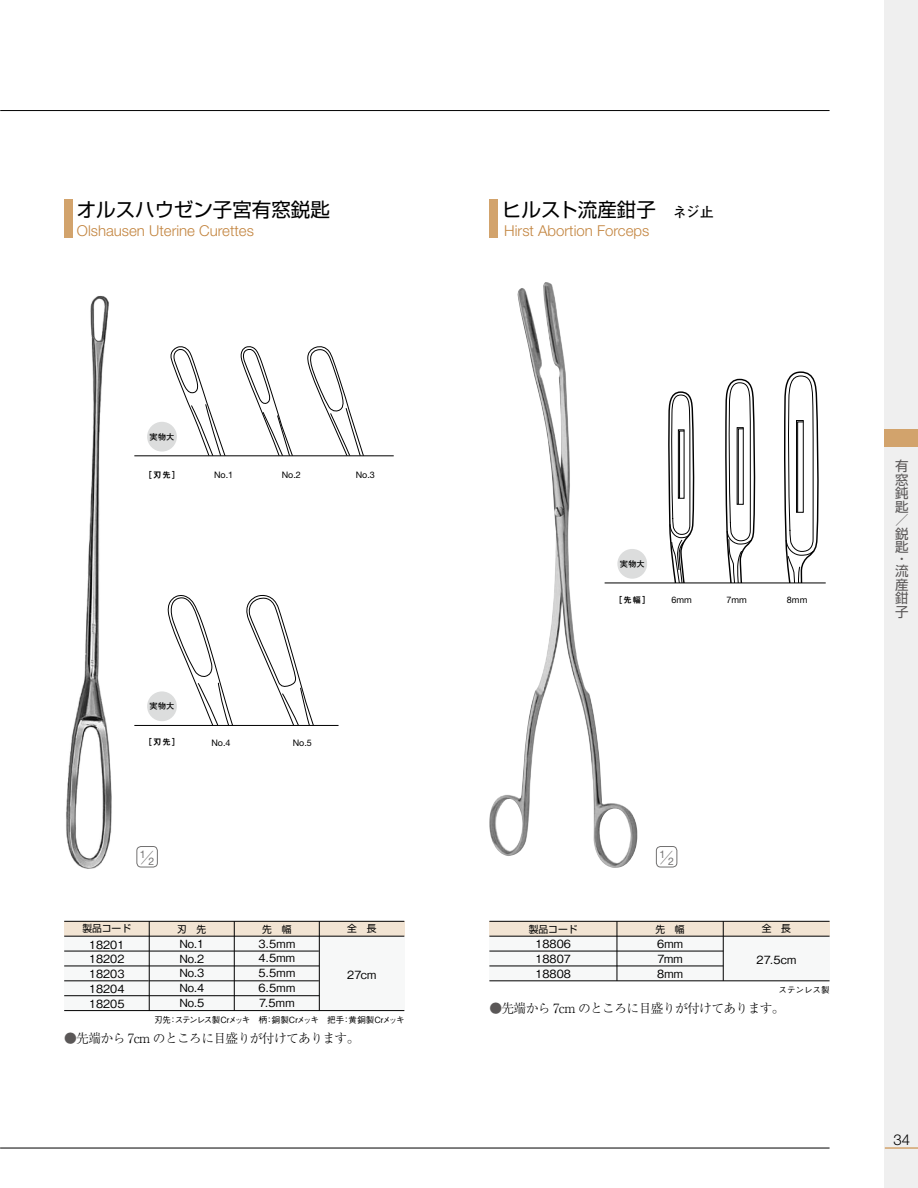
<style>
.page{position:relative;width:918px;height:1188px;background:#fff}
.page>*{position:absolute;margin:0;border:0;box-sizing:border-box;transform-origin:0 0}
.t1{font:19.5px "Shin Go Pro";color:#000}
.t2{font:300 15px "Helvetica Neue";color:#c38540}
.t3{font:300 15px "Helvetica Neue";color:#000}
.t4{font:13.5px/13.5px "Shin Go Pro";color:#5a5757;text-align:justify}
.t5{font:700 13.5px "Futo Go B101 Pro";color:#000}
.t6{font:300 12.75px "Ryumin Pro";letter-spacing:-.05em;color:#000}
.t7{font:500 11.25px/14.7px "Gothic BBB Pro";color:#000;text-align:justify}
.t8{font:10.5px "Helvetica Neue";color:#727171}
.t9{font:9.75px "Shin Go Pro";color:#000}
.t10{font:9px "Helvetica Neue";color:#000}
.t11{font:500 8.55px "Gothic BBB Pro";letter-spacing:-.13em;color:#000}
.t12{font:500 8.55px "Gothic BBB Pro";letter-spacing:-.015em;color:#000}
.t13{font:8.25px "Midashi Go Pro MB31";color:#000}
.t14{font:700 8.25px "Futo Go B101 Pro";color:#000}
.s1{font-weight:200;font-size:18px}
.s2{color:#5a5757}
</style>
<div class="page">
<img style="left:66px;top:295px;width:46px;height:574px">
<hr style="left:0;top:1148px;width:830px;height:1px;background:#000">
<hr style="left:0;top:110px;width:830px;height:1px;background:#000">
<div style="left:64px;top:200px;width:9px;height:38px;background:#d2a36c"></div>
<div style="left:64px;top:921px;width:340px;height:15px;background:#f2e4d3"></div>
<div style="left:64px;top:936px;width:340px;height:75px;background:#f7f8f8"></div>
<hr style="left:64px;top:921px;width:340px;height:1px;background:#000">
<hr style="left:64px;top:936px;width:340px;height:1px;background:#000">
<hr style="left:64px;top:1010px;width:340px;height:1px;background:#000">
<hr style="left:149px;top:921px;width:1px;height:90px;background:#000">
<hr style="left:234px;top:921px;width:1px;height:90px;background:#000">
<hr style="left:319px;top:921px;width:1px;height:90px;background:#000">
<hr style="left:64px;top:951px;width:85px;height:1px;background:#000">
<hr style="left:149px;top:951px;width:170px;height:1px;background:#000">
<hr style="left:64px;top:966px;width:85px;height:1px;background:#000">
<hr style="left:149px;top:966px;width:170px;height:1px;background:#000">
<hr style="left:64px;top:981px;width:85px;height:1px;background:#000">
<hr style="left:149px;top:981px;width:170px;height:1px;background:#000">
<hr style="left:64px;top:995px;width:85px;height:1px;background:#000">
<hr style="left:149px;top:995px;width:170px;height:1px;background:#000">
<svg style="left:306px;top:346px;width:63px;height:110px"></svg>
<svg style="left:169px;top:346px;width:60px;height:110px"></svg>
<svg style="left:239px;top:346px;width:58px;height:110px"></svg>
<svg style="left:243px;top:595px;width:77px;height:130px"></svg>
<svg style="left:167px;top:595px;width:67px;height:130px"></svg>
<div style="left:147px;top:422px;width:30px;height:30px;background:#dcdddd;border-radius:50%"></div>
<hr style="left:134px;top:456px;width:260px;height:1px;background:#000">
<div style="left:147px;top:691px;width:30px;height:30px;background:#dcdddd;border-radius:50%"></div>
<hr style="left:134px;top:725px;width:205px;height:1px;background:#000">
<div style="left:885px;top:0;width:33px;height:1188px;background:#efefef"></div>
<hr style="left:885px;top:1147px;width:33px;height:2px;background:#d2a36c">
<div style="left:885px;top:429px;width:33px;height:17px;background:#d2a36c"></div>
<div style="left:136px;top:846px;width:22px;height:21px;border:1px solid #727171;border-radius:4px"></div>
<div style="left:489px;top:200px;width:9px;height:38px;background:#d2a36c"></div>
<svg style="left:783px;top:371px;width:38px;height:212px"></svg>
<svg style="left:725px;top:378px;width:30px;height:205px"></svg>
<svg style="left:668px;top:391px;width:31px;height:192px"></svg>
<div style="left:617px;top:549px;width:30px;height:30px;background:#dcdddd;border-radius:50%"></div>
<hr style="left:605px;top:583px;width:221px;height:1px;background:#000">
<div style="left:489px;top:921px;width:341px;height:15px;background:#f2e4d3"></div>
<div style="left:489px;top:936px;width:341px;height:45px;background:#f7f8f8"></div>
<hr style="left:489px;top:921px;width:341px;height:1px;background:#000">
<hr style="left:489px;top:936px;width:341px;height:1px;background:#000">
<hr style="left:489px;top:980px;width:341px;height:1px;background:#000">
<hr style="left:617px;top:921px;width:1px;height:60px;background:#000">
<hr style="left:723px;top:921px;width:1px;height:60px;background:#000">
<hr style="left:489px;top:951px;width:128px;height:1px;background:#000">
<hr style="left:617px;top:951px;width:106px;height:1px;background:#000">
<hr style="left:489px;top:966px;width:128px;height:1px;background:#000">
<hr style="left:617px;top:966px;width:106px;height:1px;background:#000">
<img style="left:489px;top:282px;width:152px;height:586px">
<div style="left:656px;top:846px;width:21px;height:21px;border:1px solid #727171;border-radius:4px"></div>
<p class="t1" style="left:77px;top:194px;width:255px">オルスハウゼン子宮有窓鋭匙</p>
<p class="t2" style="left:77px;top:222px;width:178px">Olshausen Uterine Curettes</p>
<p class="t14" style="left:150px;top:430px;width:26px">実物大</p>
<p class="t13" style="left:144px;top:468px;width:38px">［刃先］</p>
<p class="t10" style="left:214px;top:469px;width:21px">No.1</p>
<p class="t10" style="left:282px;top:469px;width:21px">No.2</p>
<p class="t10" style="left:356px;top:469px;width:21px">No.3</p>
<p class="t14" style="left:150px;top:700px;width:26px">実物大</p>
<p class="t13" style="left:144px;top:736px;width:38px">［刃先］</p>
<p class="t10" style="left:211px;top:737px;width:21px">No.4</p>
<p class="t10" style="left:293px;top:737px;width:21px">No.5</p>
<p class="t8" style="left:140px;top:851px;width:16px">1<span class="s1">/</span>2</p>
<p class="t9" style="left:82px;top:920px;width:50px">製品コード</p>
<p class="t7" style="left:89px;top:936px;width:37px">18201<br>18202<br>18203<br>18204<br>18205</p>
<p class="t9" style="left:347px;top:921px;width:31px">全　長</p>
<p class="t7" style="left:347px;top:966px;width:31px">27cm</p>
<p class="t11" style="left:154px;top:1013px;width:252px">刃先：ステンレス製Crメッキ　柄：銅製Crメッキ　把手：黄銅製Crメッキ</p>
<p class="t9" style="left:262px;top:921px;width:31px">先　幅</p>
<p class="t7" style="left:258px;top:935px;width:38px">3.5mm 4.5mm 5.5mm 6.5mm 7.5mm</p>
<p class="t9" style="left:177px;top:921px;width:31px">刃　先</p>
<p class="t7" style="left:179px;top:935px;width:26px">No.1<br>No.2<br>No.3<br>No.4<br>No.5</p>
<p class="t6" style="left:64px;top:1028px;width:297px"><span class="s2">●</span>先端から 7cm のところに目盛りが付けてあります。</p>
<p class="t1" style="left:502px;top:194px;width:155px">ヒルスト流産鉗子</p>
<p class="t2" style="left:504px;top:222px;width:147px">Hirst Abortion Forceps</p>
<p class="t5" style="left:673px;top:201px;width:42px">ネジ止</p>
<p class="t14" style="left:620px;top:557px;width:26px">実物大</p>
<p class="t13" style="left:614px;top:593px;width:38px">［先幅］</p>
<p class="t10" style="left:671px;top:595px;width:22px">6mm</p>
<p class="t10" style="left:727px;top:595px;width:22px">7mm</p>
<p class="t10" style="left:787px;top:595px;width:22px">8mm</p>
<p class="t4" style="left:895px;top:458px;width:15px">有窓鈍匙／鋭匙</p>
<p class="t4" style="left:895px;top:552px;width:15px;line-height:11.9px">・流</p>
<p class="t4" style="left:895px;top:576px;width:15px">産鉗子</p>
<p class="t9" style="left:529px;top:921px;width:50px">製品コード</p>
<p class="t7" style="left:535px;top:936px;width:37px">18806<br>18807<br>18808</p>
<p class="t8" style="left:659px;top:851px;width:16px">1<span class="s1">/</span>2</p>
<p class="t9" style="left:655px;top:921px;width:31px">先　幅</p>
<p class="t7" style="left:657px;top:936px;width:27px">6mm 7mm 8mm</p>
<p class="t9" style="left:762px;top:921px;width:31px">全　長</p>
<p class="t7" style="left:756px;top:951px;width:41px">27.5cm</p>
<p class="t12" style="left:779px;top:983px;width:53px">ステンレス製</p>
<p class="t6" style="left:489px;top:998px;width:297px"><span class="s2">●</span>先端から 7cm のところに目盛りが付けてあります。</p>
<p class="t3" style="left:894px;top:1131px;width:18px">34</p>
</div>
